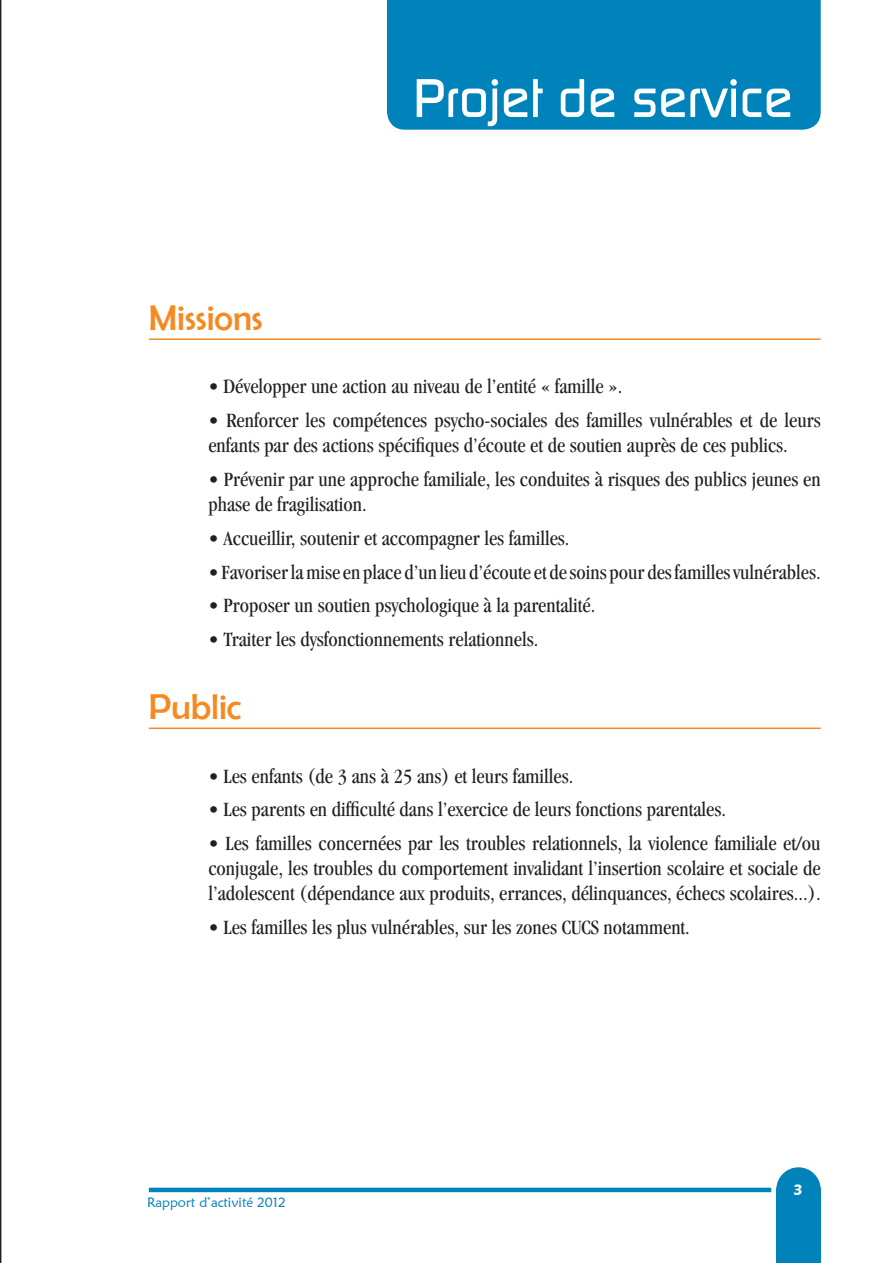
<style>
.page{position:relative;width:893px;height:1263px;background:#fff}
.page>*{position:absolute;margin:0;border:0;box-sizing:border-box;transform-origin:0 0}
.t1{font:500 52.5px "Dicot";color:#fff}
.t2{font:36px "Berlin Sans FB";color:#f6891f}
.t3{font:condensed 21px/25.2px "Garamond";color:#231f20}
.t4{font:600 15px "Maiandra GD";color:#fff}
.t5{font:13.5px "Maiandra GD";color:#0082bb}
</style>
<div class="page">
<hr style="left:149px;top:1188px;width:622px;height:4px;background:#0082bb">
<div style="left:776px;top:1188px;width:45px;height:75px;background:#0082bb"></div>
<div style="left:776px;top:1167px;width:45px;height:45px;background:#0082bb;border-radius:50%"></div>
<svg style="left:0;top:0;width:1px;height:1263px"></svg>
<hr style="left:149px;top:338px;width:672px;height:2px;background:#f6891f">
<hr style="left:149px;top:727px;width:672px;height:2px;background:#f6891f">
<div style="left:387px;top:0;width:434px;height:130px;background:#0082bb"></div>
<h2 class="t2" style="left:149px;top:298px;width:115px">Missions</h2>
<h1 class="t1" style="left:413px;top:69px;width:381px">Projet de service</h1>
<p class="t3" style="left:208px;top:374px;width:415px">• Développer une action au niveau de l’entité « famille ».</p>
<p class="t3" style="left:208px;top:408px;width:614px">• Renforcer les compétences psycho-sociales des familles vulnérables et de leurs enfants par des actions spécifiques d’écoute et de soutien auprès de ces publics.</p>
<p class="t3" style="left:208px;top:467px;width:614px">• Prévenir par une approche familiale, les conduites à risques des publics jeunes en phase de fragilisation.</p>
<p class="t3" style="left:208px;top:525px;width:363px">• Accueillir, soutenir et accompagner les familles.</p>
<p class="t3" style="left:208px;top:559px;width:614px">• Favoriser la mise en place d’un lieu d’écoute et de soins pour des familles vulnérables.</p>
<p class="t3" style="left:208px;top:593px;width:389px">• Proposer un soutien psychologique à la parentalité.</p>
<p class="t3" style="left:208px;top:627px;width:331px">• Traiter les dysfonctionnements relationnels.</p>
<h2 class="t2" style="left:149px;top:687px;width:94px">Public</h2>
<p class="t3" style="left:208px;top:763px;width:366px">• Les enfants (de 3 ans à 25 ans) et leurs familles.</p>
<p class="t3" style="left:208px;top:797px;width:519px">• Les parents en difficulté dans l’exercice de leurs fonctions parentales.</p>
<p class="t3" style="left:208px;top:830px;width:614px;text-align:justify">• Les familles concernées par les troubles relationnels, la violence familiale et/ou conjugale, les troubles du comportement invalidant l’insertion scolaire et sociale de l’adolescent (dépendance aux produits, errances, délinquances, échecs scolaires...).</p>
<p class="t3" style="left:208px;top:914px;width:483px">• Les familles les plus vulnérables, sur les zones CUCS notamment.</p>
<p class="t5" style="left:147px;top:1194px;width:140px">Rapport d’activité 2012</p>
<p class="t4" style="left:793px;top:1181px;width:11px">3</p>
</div>
